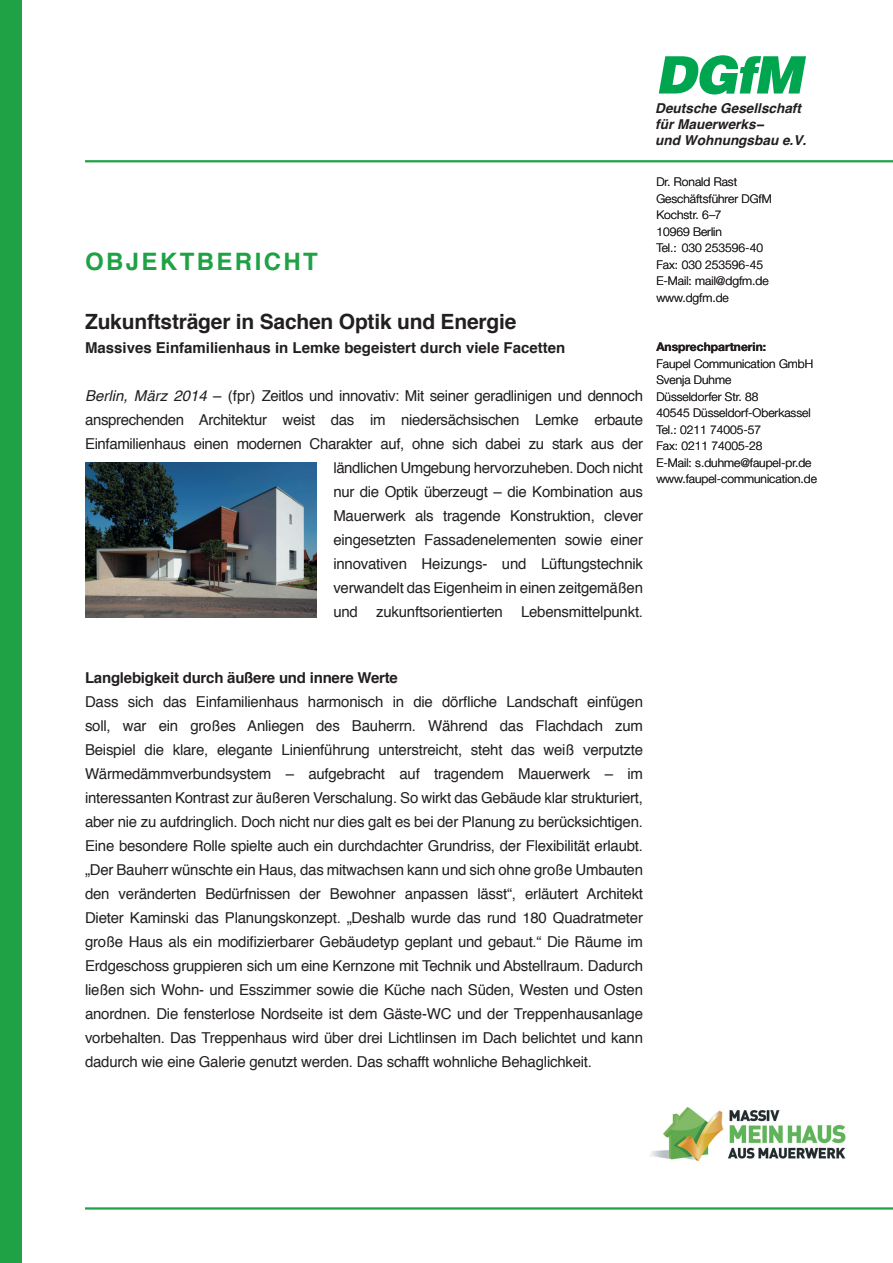
<style>
.page{position:relative;width:893px;height:1263px;background:#fff}
.page>*{position:absolute;margin:0;border:0;box-sizing:border-box;transform-origin:0 0}
.t1{font:700 24px "Helvetica";letter-spacing:.1em;color:#1fa245}
.t2{font:700 21px "Helvetica";letter-spacing:-.01em;color:#231f20}
.t3{font:15px/24px "Helvetica";letter-spacing:-.015em;color:#231f20;text-align:right}
.t4{font:700 15px "Helvetica";color:#231f20}
.t5{font:italic 700 13.65px/15.8px "Helvetica";color:#231f20}
.t6{font:300 12px/16.5px "Helvetica Neue";color:#231f20}
.t7{font:700 12px "Helvetica Neue";color:#231f20}
.s1{font-style:italic}
</style>
<div class="page">
<svg style="left:659px;top:55px;width:147px;height:40px"></svg>
<div style="left:0;top:0;width:21px;height:1263px;background:#1fa245"></div>
<hr style="left:85px;top:1207px;width:808px;height:2px;background:#1fa245">
<img style="left:650px;top:1108px;width:196px;height:53px">
<hr style="left:85px;top:160px;width:808px;height:2px;background:#1fa245">
<img style="left:85px;top:462px;width:231px;height:156px">
<h1 class="t1" style="left:85px;top:242px;width:234px">OBJEKTBERICHT</h1>
<h2 class="t2" style="left:85px;top:305px;width:433px">Zukunftsträger in Sachen Optik und Energie</h2>
<p class="t4" style="left:85px;top:335px;width:482px">Massives Einfamilienhaus in Lemke begeistert durch viele Facetten</p>
<p class="t3" style="left:85px;top:384px;width:560px"><span class="s1">Berlin, März 2014</span> – (fpr) Zeitlos und innovativ: Mit seiner geradlinigen und dennoch ansprechenden Architektur weist das im niedersächsischen Lemke erbaute Einfamilienhaus einen modernen Charakter auf, ohne sich dabei zu stark aus der ländlichen Umgebung hervorzuheben. Doch nicht<br>nur die Optik überzeugt – die Kombination aus<br>Mauerwerk als tragende Konstruktion, clever<br>eingesetzten Fassadenelementen sowie einer<br>innovativen Heizungs- und Lüftungstechnik<br>verwandelt das Eigenheim in einen zeitgemäßen<br>und zukunftsorientierten Lebensmittelpunkt.</p>
<p class="t5" style="left:655px;top:101px;width:152px">Deutsche Gesellschaft für Mauerwerks−<br>und Wohnungsbau e.V.</p>
<p class="t6" style="left:656px;top:174px;width:117px">Dr. Ronald Rast<br>Geschäftsführer DGfM<br>Kochstr. 6–7<br>10969 Berlin<br>Tel.: 030 253596-40<br>Fax: 030 253596-45<br>E-Mail: mail@dgfm.de www.dgfm.de</p>
<p class="t7" style="left:656px;top:340px;width:111px">Ansprechpartnerin:</p>
<p class="t6" style="left:656px;top:355px;width:162px">Faupel Communication GmbH<br>Svenja Duhme<br>Düsseldorfer Str. 88<br>40545 Düsseldorf-Oberkassel<br>Tel.: 0211 74005-57<br>Fax: 0211 74005-28<br>E-Mail: s.duhme@faupel-pr.de www.faupel-communication.de</p>
<p class="t4" style="left:85px;top:665px;width:314px">Langlebigkeit durch äußere und innere Werte</p>
<p class="t3" style="left:85px;top:690px;width:560px;text-align:justify">Dass sich das Einfamilienhaus harmonisch in die dörfliche Landschaft einfügen soll, war ein großes Anliegen des Bauherrn. Während das Flachdach zum Beispiel die klare, elegante Linienführung unterstreicht, steht das weiß verputzte Wärmedämmverbundsystem – aufgebracht auf tragendem Mauerwerk – im interessanten Kontrast zur äußeren Verschalung. So wirkt das Gebäude klar strukturiert, aber nie zu aufdringlich. Doch nicht nur dies galt es bei der Planung zu berücksichtigen.<br>Eine besondere Rolle spielte auch ein durchdachter Grundriss, der Flexibilität erlaubt. „Der Bauherr wünschte ein Haus, das mitwachsen kann und sich ohne große Umbauten den veränderten Bedürfnissen der Bewohner anpassen lässt“, erläutert Architekt Dieter Kaminski das Planungskonzept. „Deshalb wurde das rund 180 Quadratmeter große Haus als ein modifizierbarer Gebäudetyp geplant und gebaut.“ Die Räume im Erdgeschoss gruppieren sich um eine Kernzone mit Technik und Abstellraum. Dadurch ließen sich Wohn- und Esszimmer sowie die Küche nach Süden, Westen und Osten anordnen. Die fensterlose Nordseite ist dem Gäste-WC und der Treppenhausanlage vorbehalten. Das Treppenhaus wird über drei Lichtlinsen im Dach belichtet und kann dadurch wie eine Galerie genutzt werden. Das schafft wohnliche Behaglichkeit.</p>
</div>
